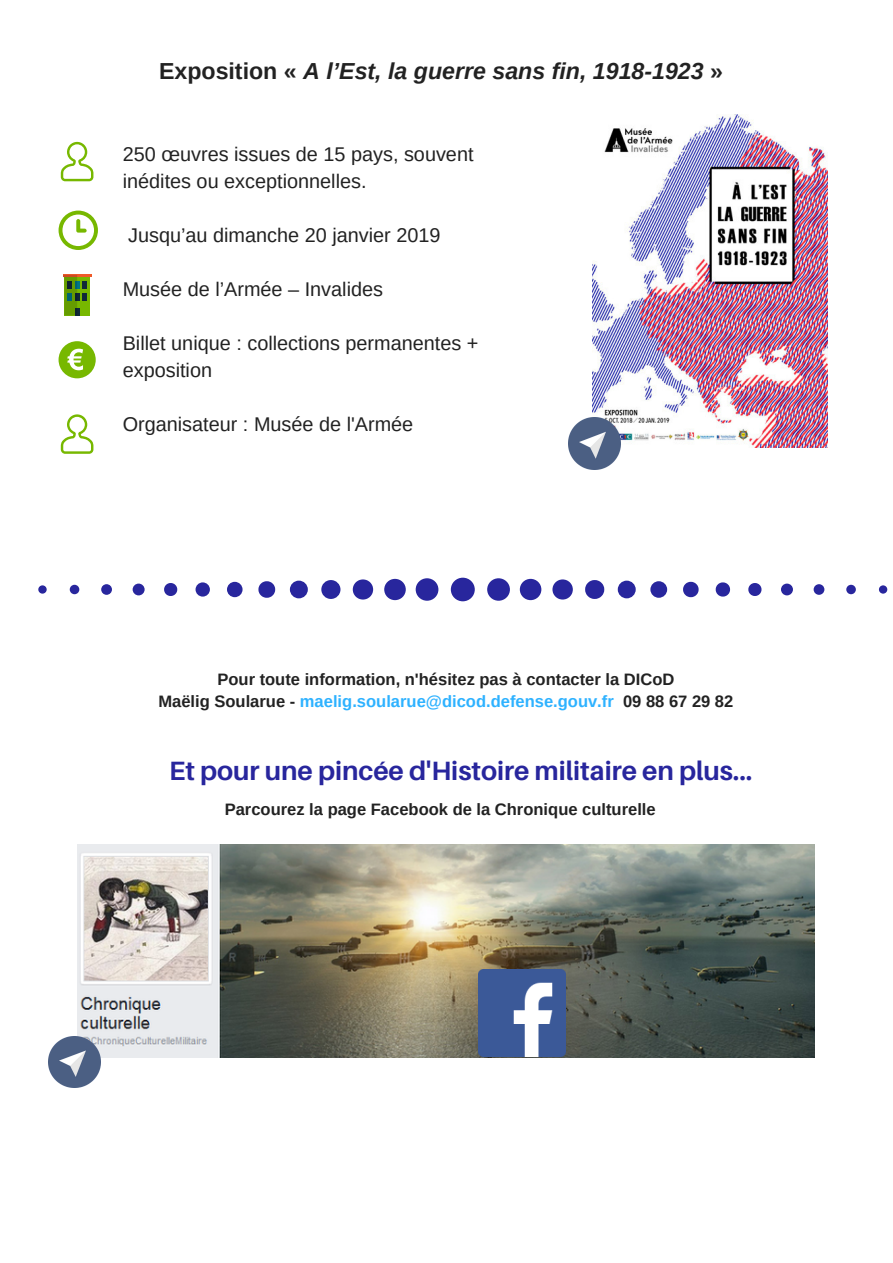
<style>
.page{position:relative;width:893px;height:1263px;background:#fff}
.page>*{position:absolute;margin:0;border:0;box-sizing:border-box;transform-origin:0 0}
.t1{font:700 26.55px "Aileron";color:#28269d}
.t2{font:italic 700 23.25px "Arimo";color:#222}
.t3{font:19.8px/27px "Arimo";color:#222}
.t4{font:700 16.5px/22.5px "Arimo";color:#222;text-align:center}
.s1{font-style:normal}
.s2{color:#2eb2ff}
</style>
<div class="page">
<svg style="left:59px;top:211px;width:39px;height:39px"></svg>
<div style="left:59px;top:341px;width:37px;height:37px;background:#77b800;border-radius:50%"></div>
<svg style="left:67px;top:349px;width:16px;height:21px"></svg>
<svg style="left:61px;top:414px;width:32px;height:40px"></svg>
<div style="left:64px;top:277px;width:26px;height:38px;background:#77b800"></div>
<hr style="left:63px;top:275px;width:28px;height:2px;background:#ef5a29">
<svg style="left:63px;top:275px;width:24px;height:40px"></svg>
<svg style="left:61px;top:142px;width:32px;height:39px"></svg>
<img style="left:592px;top:115px;width:236px;height:332px">
<img style="left:569px;top:418px;width:51px;height:52px">
<img style="left:78px;top:844px;width:736px;height:213px">
<img style="left:48px;top:1036px;width:52px;height:52px">
<img style="left:479px;top:969px;width:86px;height:87px">
<div style="left:451px;top:578px;width:24px;height:23px;background:#28269d;border-radius:50%"></div>
<div style="left:487px;top:578px;width:23px;height:23px;background:#28269d;border-radius:50%"></div>
<div style="left:520px;top:579px;width:21px;height:21px;background:#28269d;border-radius:50%"></div>
<svg style="left:552px;top:579px;width:21px;height:20px"></svg>
<svg style="left:585px;top:580px;width:19px;height:19px"></svg>
<div style="left:618px;top:581px;width:18px;height:17px;background:#28269d;border-radius:50%"></div>
<div style="left:650px;top:581px;width:17px;height:17px;background:#28269d;border-radius:50%"></div>
<svg style="left:683px;top:582px;width:16px;height:15px"></svg>
<svg style="left:716px;top:582px;width:14px;height:15px"></svg>
<svg style="left:748px;top:583px;width:13px;height:13px"></svg>
<div style="left:781px;top:584px;width:12px;height:11px;background:#28269d;border-radius:50%"></div>
<div style="left:814px;top:584px;width:10px;height:11px;background:#28269d;border-radius:50%"></div>
<div style="left:846px;top:585px;width:10px;height:9px;background:#28269d;border-radius:50%"></div>
<div style="left:879px;top:585px;width:8px;height:9px;background:#28269d;border-radius:50%"></div>
<div style="left:416px;top:578px;width:22px;height:23px;background:#28269d;border-radius:50%"></div>
<div style="left:384px;top:579px;width:22px;height:21px;background:#28269d;border-radius:50%"></div>
<svg style="left:353px;top:579px;width:20px;height:20px"></svg>
<div style="left:321px;top:580px;width:19px;height:19px;background:#28269d;border-radius:50%"></div>
<div style="left:290px;top:581px;width:18px;height:17px;background:#28269d;border-radius:50%"></div>
<svg style="left:258px;top:581px;width:17px;height:17px"></svg>
<div style="left:227px;top:582px;width:16px;height:15px;background:#28269d;border-radius:50%"></div>
<div style="left:196px;top:582px;width:14px;height:15px;background:#28269d;border-radius:50%"></div>
<svg style="left:164px;top:583px;width:13px;height:13px"></svg>
<div style="left:133px;top:584px;width:12px;height:11px;background:#28269d;border-radius:50%"></div>
<div style="left:101px;top:584px;width:11px;height:11px;background:#28269d;border-radius:50%"></div>
<div style="left:70px;top:585px;width:9px;height:9px;background:#28269d;border-radius:50%"></div>
<div style="left:38px;top:585px;width:9px;height:9px;background:#28269d;border-radius:50%"></div>
<p class="t2" style="left:159px;top:58px;width:566px"><span class="s1">Exposition «</span> A l’Est, la guerre sans fin, 1918-1923 <span class="s1">»</span></p>
<p class="t3" style="left:123px;top:141px;width:352px">250 œuvres issues de 15 pays, souvent inédites ou exceptionnelles.</p>
<p class="t3" style="left:128px;top:222px;width:314px">Jusqu’au dimanche 20 janvier 2019</p>
<p class="t3" style="left:123px;top:276px;width:262px">Musée de l’Armée – Invalides</p>
<p class="t3" style="left:123px;top:330px;width:357px">Billet unique : collections permanentes + exposition</p>
<p class="t3" style="left:123px;top:411px;width:292px">Organisateur : Musée de l'Armée</p>
<p class="t4" style="left:158px;top:668px;width:576px">Pour toute information, n'hésitez pas à contacter la DICoD<br>Maëlig Soularue - <span class="s2">maelig.soularue@dicod.defense.gouv.fr</span> 09 88 67 29 82</p>
<h1 class="t1" style="left:169px;top:755px;width:585px">Et pour une pincée d'Histoire militaire en plus...</h1>
<p class="t4" style="left:225px;top:798px;width:433px">Parcourez la page Facebook de la Chronique culturelle</p>
</div>
